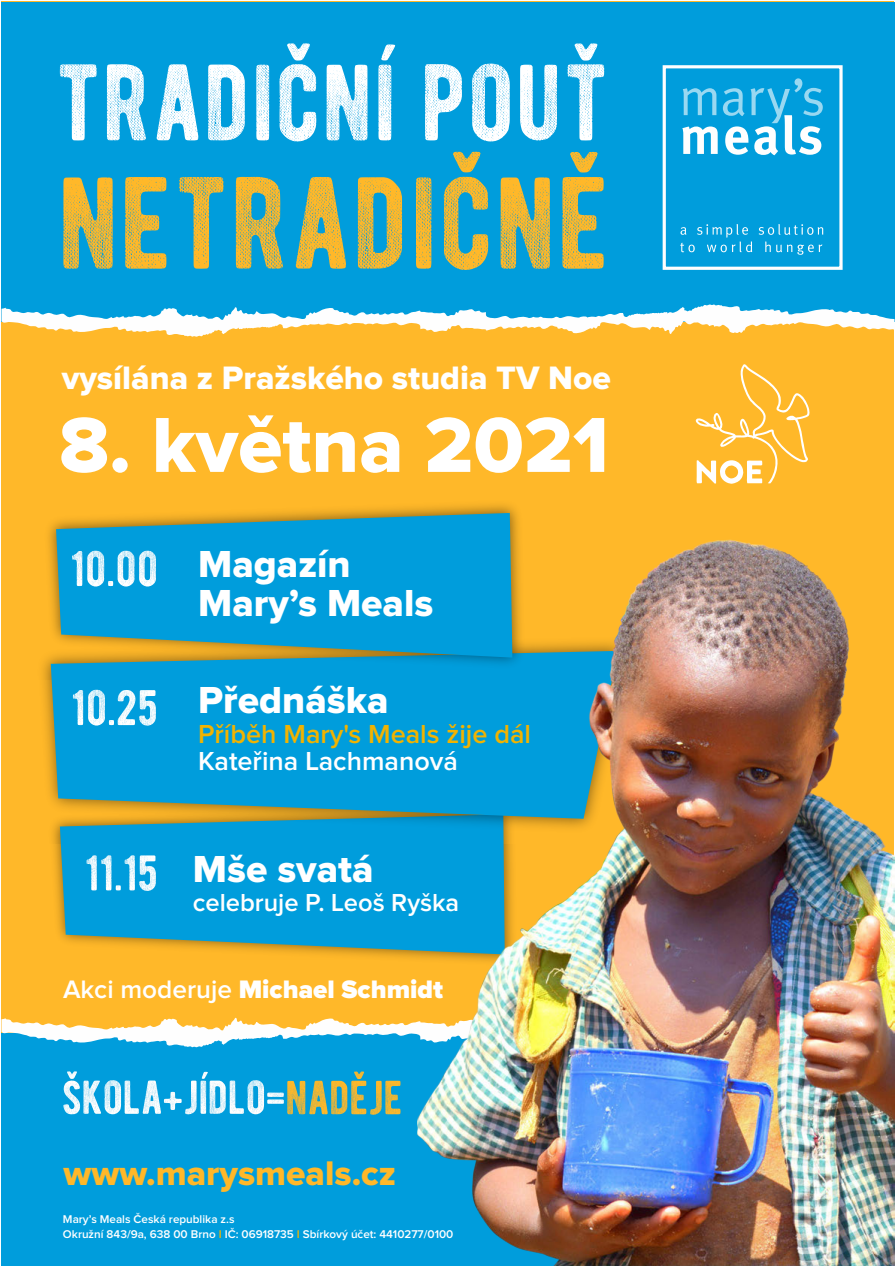
<style>
.page{position:relative;width:896px;height:1267px;background:#fff}
.page>*{position:absolute;margin:0;border:0;box-sizing:border-box;transform-origin:0 0}
.t1{font:80.7px "Proxima Nova Extrabld";color:#fff}
.t2{font:39px/39px "Proxima Nova Extrabld";color:#fff}
.t3{font:35.4px "Proxima Nova Extrabld";color:#ffb829}
.t4{font:33.6px "Proxima Nova Extrabld";color:#fff}
.t5{font:600 27px "Proxima Nova";color:#f1b301}
.t6{font:600 27px "Proxima Nova";color:#fff}
.t7{font:900 26.25px "Proxima Nova";color:#fff}
.t8{font:600 25.5px "Proxima Nova";color:#fff}
.t9{font:600 11.7px/15.1px "Proxima Nova";color:#fff}
.t10{font:600 11.7px "Proxima Nova";color:#f1b301}
.s1{font-family:"BERNIERCZ Distressed";font-size:49.95px}
.s2{font-weight:600}
</style>
<div class="page">
<div style="left:2px;top:2px;width:892px;height:1263px;background:#ffb829"></div>
<div style="left:2px;top:1032px;width:892px;height:233px;background:#009ddc"></div>
<div style="left:2px;top:2px;width:892px;height:319px;background:#009ddc"></div>
<svg style="left:1px;top:304px;width:893px;height:33px"></svg>
<svg style="left:1px;top:1015px;width:417px;height:32px"></svg>
<svg style="left:60px;top:64px;width:37px;height:76px"></svg>
<svg style="left:107px;top:64px;width:39px;height:76px"></svg>
<svg style="left:157px;top:64px;width:41px;height:76px"></svg>
<svg style="left:208px;top:64px;width:37px;height:76px"></svg>
<svg style="left:256px;top:65px;width:13px;height:75px"></svg>
<svg style="left:279px;top:43px;width:37px;height:98px"></svg>
<svg style="left:327px;top:65px;width:40px;height:75px"></svg>
<svg style="left:378px;top:44px;width:17px;height:96px"></svg>
<svg style="left:425px;top:64px;width:37px;height:76px"></svg>
<svg style="left:472px;top:64px;width:38px;height:78px"></svg>
<svg style="left:520px;top:65px;width:37px;height:75px"></svg>
<svg style="left:567px;top:43px;width:37px;height:97px"></svg>
<svg style="left:662px;top:65px;width:181px;height:205px"></svg>
<svg style="left:63px;top:177px;width:50px;height:92px"></svg>
<svg style="left:125px;top:177px;width:42px;height:92px"></svg>
<svg style="left:179px;top:177px;width:44px;height:92px"></svg>
<svg style="left:236px;top:177px;width:47px;height:92px"></svg>
<svg style="left:296px;top:177px;width:50px;height:92px"></svg>
<svg style="left:358px;top:177px;width:44px;height:92px"></svg>
<svg style="left:416px;top:177px;width:15px;height:92px"></svg>
<svg style="left:444px;top:152px;width:44px;height:118px"></svg>
<svg style="left:501px;top:177px;width:49px;height:92px"></svg>
<svg style="left:562px;top:152px;width:42px;height:117px"></svg>
<svg style="left:695px;top:364px;width:115px;height:120px"></svg>
<svg style="left:60px;top:844px;width:358px;height:110px;background:#1a9ec7"></svg>
<div style="left:26px;top:626px;width:617px;height:218px;background:#000;opacity:.49"></div>
<svg style="left:51px;top:679px;width:367px;height:140px;background:#179dc8"></svg>
<div style="left:34px;top:491px;width:500px;height:188px;background:#000;opacity:.49"></div>
<svg style="left:56px;top:513px;width:456px;height:145px;background:#249dbd"></svg>
<img style="left:418px;top:539px;width:476px;height:726px">
<svg style="left:63px;top:1071px;width:337px;height:44px"></svg>
<h3 class="t4" style="left:62px;top:362px;width:551px">vysílána z Pražského studia TV Noe</h3>
<h1 class="t1" style="left:59px;top:408px;width:551px">8. května 2021</h1>
<h2 class="t2" style="left:198px;top:546px;width:237px;text-indent:-128px"><span class="s1">10.00</span> Magazín<br>Mary’s Meals</h2>
<h2 class="t2" style="left:71px;top:682px;width:319px"><span class="s1">10.25</span> Přednáška</h2>
<h3 class="t5" style="left:198px;top:721px;width:334px">Příběh Mary's Meals žije dál</h3>
<h3 class="t6" style="left:198px;top:748px;width:261px">Kateřina Lachmanová</h3>
<h2 class="t2" style="left:85px;top:851px;width:291px"><span class="s1">11.15</span> Mše svatá</h2>
<h3 class="t8" style="left:193px;top:890px;width:268px">celebruje P. Leoš Ryška</h3>
<h3 class="t7" style="left:63px;top:977px;width:382px"><span class="s2">Akci moderuje</span> Michael Schmidt</h3>
<h3 class="t3" style="left:64px;top:1157px;width:334px">www.marysmeals.cz</h3>
<p class="t9" style="left:63px;top:1212px;width:392px">Mary’s Meals Česká republika z.s<br>Okružní 843/9a, 638 00 Brno IČ: 06918735 Sbírkový účet: 4410277/0100</p>
<p class="t10" style="left:219px;top:1229px;width:5px">I</p>
<p class="t10" style="left:297px;top:1229px;width:5px">I</p>
</div>
